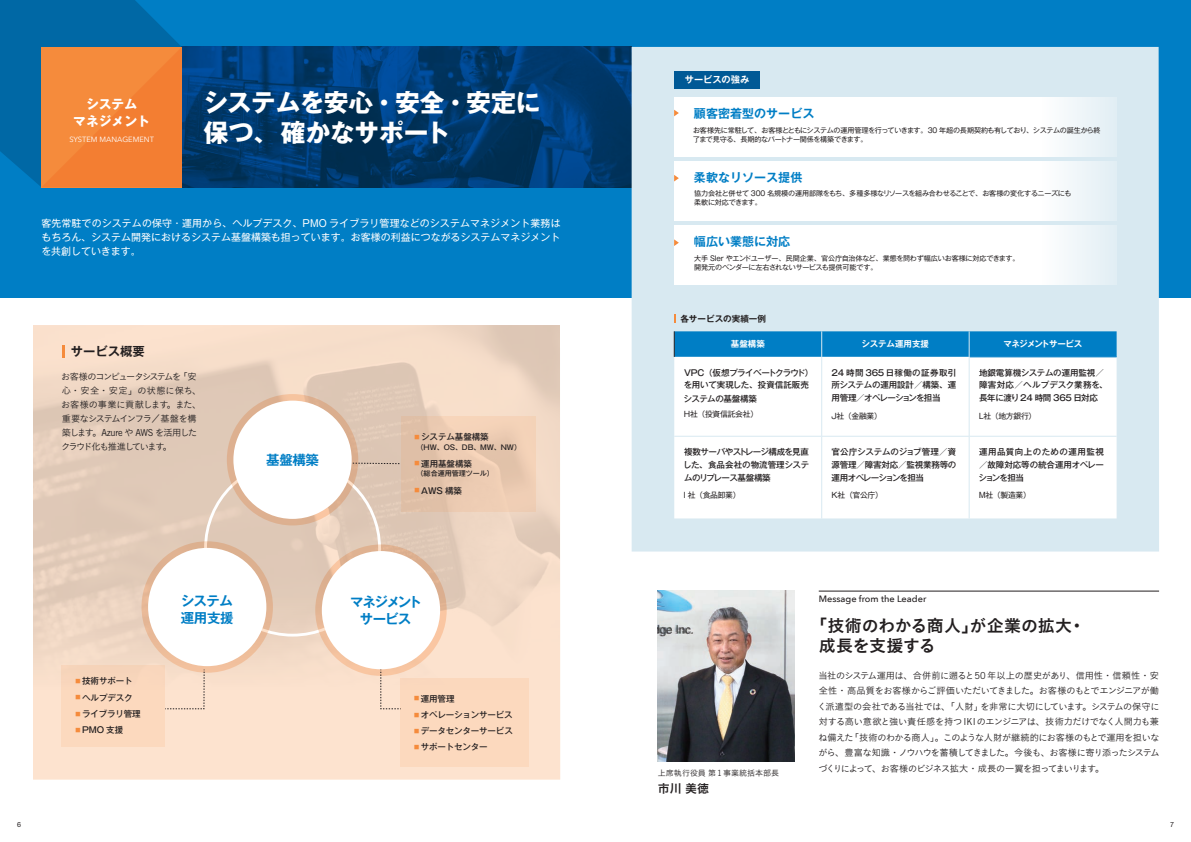
<style>
.page{position:relative;width:1191px;height:842px;background:#fff}
.page>*{position:absolute;margin:0;border:0;box-sizing:border-box;transform-origin:0 0}
.t1{font:700 24.8px/30.5px "Gothic MB101 Pr 5";color:#fff}
.t2{font:17px/19.8px "Koburina Go Std N W6";letter-spacing:-.01em;color:#231f20}
.t3{font:700 13.5px/17.2px "Gothic MB101 Pr 5 De";letter-spacing:-.085em;color:#007ec5;text-align:center}
.t4{font:700 13.5px/17.2px "Gothic MB101 Pr 5 De";letter-spacing:-.025em;color:#007ec5}
.t5{font:700 13.5px "Gothic MB101 Pr 5 De";letter-spacing:-.045em;color:#007ec5}
.t6{font:700 12.8px/16.6px "Gothic MB101 Pr 5";color:#fff;text-align:center}
.t7{font:700 12.3px "Gothic MB101 Pr 5 De";color:#231f20}
.t8{font:12.1px "Koburina Go Std N W6";color:#231f20}
.t9{font:700 12px "Gothic MB101 Pr 5 De";color:#007ec5}
.t10{font:9.9px/14.2px "Gothic MB101 Pr 5";letter-spacing:.005em;color:#fff;text-align:justify}
.t11{font:9.2px/15.6px "Koburina Go Std N W3";letter-spacing:-.11em;color:#231f20}
.t12{font:500 9.2px "Avenir Next";color:#231f20}
.t13{font:700 9.2px "Gothic MB101 Pr 5 De";color:#fff}
.t14{font:700 8.6px "Gothic MB101 Pr 5 De";color:#231f20}
.t15{font:500 8.5px/12.9px "Gothic MB101 Pr 5";letter-spacing:-.02em;color:#231f20;text-align:justify}
.t16{font:700 8.5px "Gothic MB101 Pr 5 De";letter-spacing:-.06em;color:#fff}
.t17{font:700 8.5px "Gothic MB101 Pr 5 De";color:#fff}
.t18{font:700 8.5px "Gothic MB101 Pr 5 De";letter-spacing:-.02em;color:#fff}
.t19{font:8px "Koburina Go Std N W3";color:#231f20}
.t20{font:7.8px "Gothic MB101 Pr 5";letter-spacing:-.035em;color:#231f20}
.t21{font:7.6px "Avenir Next";color:#fff}
.t22{font:7.1px/9.2px "Gothic MB101 Pr 5";letter-spacing:-.035em;color:#231f20}
.t23{font:500 7.1px "Gothic MB101 Pr 5";letter-spacing:-.01em;color:#231f20}
.t24{font:7.1px "Helvetica Neue LT Std";color:#231f20}
.s1{font-family:"Trade Gothic LT Std";font-size:9.7px}
.s2{font-family:"Trade Gothic LT Std";font-size:8.4px}
</style>
<div class="page">
<div style="left:0;top:0;width:1191px;height:298px;background:#007ec5"></div>
<img style="left:182px;top:47px;width:449px;height:140px">
<img style="left:658px;top:590px;width:136px;height:171px">
<svg style="left:315px;top:544px;width:132px;height:132px;background:#eabd9c"></svg>
<div style="left:322px;top:551px;width:118px;height:118px;background:#fff;border-radius:50%"></div>
<svg style="left:141px;top:541px;width:132px;height:132px;background:#e6ba9a"></svg>
<div style="left:148px;top:548px;width:118px;height:118px;background:#fff;border-radius:50%"></div>
<svg style="left:227px;top:394px;width:131px;height:131px;background:#dfb393"></svg>
<div style="left:233px;top:401px;width:119px;height:118px;background:#fff;border-radius:50%"></div>
<svg style="left:380px;top:669px;width:21px;height:41px"></svg>
<svg style="left:165px;top:669px;width:40px;height:41px;background:#f6dcc8"></svg>
<svg style="left:352px;top:463px;width:48px;height:1px"></svg>
<hr style="left:818px;top:591px;width:341px;height:1px;background:#231f20">
<svg style="left:0;top:0;width:182px;height:187px;background:#8c7967"></svg>
<div style="left:401px;top:416px;width:135px;height:96px;background:linear-gradient(to right,#e0c1a8,#f2d1b7)"></div>
<div style="left:400px;top:679px;width:129px;height:88px;background:#fcd9be"></div>
<div style="left:62px;top:665px;width:103px;height:82px;background:#fcd9be"></div>
<div style="left:631px;top:47px;width:528px;height:504px;background:#d8e9f1"></div>
<div style="left:674px;top:71px;width:86px;height:17px;background:#005996"></div>
<svg style="left:674px;top:314px;width:2px;height:9px"></svg>
<svg style="left:674px;top:357px;width:442px;height:161px"></svg>
<hr style="left:821px;top:357px;width:1px;height:79px;background:#d8e9f1">
<hr style="left:821px;top:437px;width:1px;height:81px;background:#d8e9f1">
<hr style="left:969px;top:357px;width:147px;height:1px;background:#007ec5">
<hr style="left:968px;top:357px;width:1px;height:79px;background:#d8e9f1">
<hr style="left:968px;top:437px;width:1px;height:81px;background:#d8e9f1">
<svg style="left:674px;top:331px;width:442px;height:26px;background:#0580c5"></svg>
<hr style="left:674px;top:436px;width:147px;height:1px;background:#d8e9f1">
<hr style="left:821px;top:436px;width:148px;height:1px;background:#d8e9f1">
<hr style="left:969px;top:436px;width:147px;height:1px;background:#d8e9f1">
<div style="left:674px;top:97px;width:442px;height:60px;background:#fff"></div>
<svg style="left:674px;top:110px;width:5px;height:6px"></svg>
<div style="left:674px;top:161px;width:442px;height:59px;background:#fff"></div>
<svg style="left:674px;top:175px;width:5px;height:6px"></svg>
<div style="left:674px;top:225px;width:442px;height:59px;background:#fff"></div>
<svg style="left:674px;top:239px;width:5px;height:7px"></svg>
<svg style="left:62px;top:345px;width:3px;height:13px"></svg>
<h3 class="t6" style="left:73px;top:95px;width:78px">システム<br>マネジメント</h3>
<p class="t21" style="left:69px;top:133px;width:86px">SYSTEM MANAGEMENT</p>
<h1 class="t1" style="left:203px;top:85px;width:339px">システムを安心・安全・安定に保つ、確かなサポート</h1>
<p class="t10" style="left:41px;top:215px;width:521px">客先常駐でのシステムの保守・運用から、ヘルプデスク、PMO ライブラリ管理などのシステムマネジメント業務はもちろん、システム開発におけるシステム基盤構築も担っています。お客様の利益につながるシステムマネジメントを共創していきます。</p>
<h3 class="t7" style="left:71px;top:341px;width:76px">サービス概要</h3>
<p class="t11" style="left:61px;top:369px;width:142px;line-height:14.2px">お客様のコンピュータシステムを「安心・安全・安定」の状態に保ち、お客様の事業に貢献します。また、重要なシステムインフラ／基盤を構築します。<span class="s1">Azure</span> や <span class="s1">AWS</span> を活用したクラウド化も推進しています。</p>
<h3 class="t5" style="left:266px;top:448px;width:54px">基盤構築</h3>
<p class="t15" style="left:414px;top:429px;width:76px"><sup>■</sup> システム基盤構築</p>
<p class="t23" style="left:416px;top:441px;width:106px">（HW、OS、DB、MW、NW）</p>
<p class="t15" style="left:414px;top:456px;width:59px"><sup>■</sup> 運用基盤構築</p>
<p class="t23" style="left:416px;top:467px;width:79px">（総合運用管理ツール）</p>
<p class="t15" style="left:414px;top:483px;width:49px"><sup>■</sup> AWS 構築</p>
<p class="t15" style="left:75px;top:674px;width:59px"><sup>■</sup> 技術サポート</p>
<p class="t15" style="left:75px;top:690px;width:59px"><sup>■</sup> ヘルプデスク</p>
<p class="t15" style="left:75px;top:706px;width:67px"><sup>■</sup> ライブラリ管理</p>
<p class="t15" style="left:75px;top:723px;width:49px"><sup>■</sup> PMO 支援</p>
<h3 class="t4" style="left:181px;top:591px;width:54px">システム運用支援</h3>
<h3 class="t3" style="left:350px;top:592px;width:73px">マネジメントサービス</h3>
<p class="t15" style="left:414px;top:691px;width:42px"><sup>■</sup> 運用管理</p>
<p class="t15" style="left:414px;top:707px;width:100px"><sup>■</sup> オペレーションサービス</p>
<p class="t15" style="left:414px;top:724px;width:100px"><sup>■</sup> データセンターサービス</p>
<p class="t15" style="left:414px;top:740px;width:75px"><sup>■</sup> サポートセンター</p>
<p class="t13" style="left:685px;top:72px;width:66px">サービスの強み</p>
<h3 class="t9" style="left:694px;top:104px;width:122px">顧客密着型のサービス</h3>
<p class="t22" style="left:693px;top:125px;width:409px">お客様先に常駐して、お客様とともにシステムの運用管理を行っていきます。30 年超の長期契約も有しており、システムの誕生から終了まで見守る、長期的なパートナー関係を構築できます。</p>
<h3 class="t9" style="left:694px;top:168px;width:110px">柔軟なリソース提供</h3>
<p class="t22" style="left:694px;top:188px;width:379px">協力会社と併せて 300 名規模の運用部隊をもち、多種多様なリソースを組み合わせることで、お客様の変化するニーズにも柔軟に対応できます。</p>
<h3 class="t9" style="left:694px;top:231px;width:98px">幅広い業態に対応</h3>
<p class="t22" style="left:694px;top:253px;width:327px">大手 SIer やエンドユーザー、民間企業、官公庁自治体など、業態を問わず幅広いお客様に対応できます。開発元のベンダーに左右されないサービスも提供可能です。</p>
<p class="t14" style="left:680px;top:311px;width:87px">各サービスの実績一例</p>
<p class="t18" style="left:731px;top:337px;width:36px">基盤構築</p>
<p class="t17" style="left:861px;top:337px;width:69px">システム運用支援</p>
<p class="t16" style="left:1003px;top:337px;width:80px">マネジメントサービス</p>
<p class="t15" style="left:683px;top:365px;width:131px;text-align:left">VPC（仮想プライベートクラウド）を用いて実現した、投資信託販売システムの基盤構築</p>
<p class="t20" style="left:683px;top:407px;width:76px">Ｈ社（投資信託会社）</p>
<p class="t15" style="left:979px;top:365px;width:130px;text-align:left">地銀電算機システムの運用監視／障害対応／ヘルプデスク業務を、長年に渡り24 時間 365 日対応</p>
<p class="t20" style="left:977px;top:410px;width:60px">Ｌ社（地方銀行）</p>
<p class="t15" style="left:831px;top:365px;width:126px">24 時間 365 日稼働の証券取引所システムの運用設計／構築、運用管理／オペレーションを担当</p>
<p class="t20" style="left:830px;top:410px;width:53px">Ｊ社（金融業）</p>
<p class="t15" style="left:683px;top:445px;width:128px">複数サーバやストレージ構成を見直した、食品会社の物流管理システムのリプレース基盤構築</p>
<p class="t20" style="left:681px;top:489px;width:61px">Ｉ社（食品卸業）</p>
<p class="t15" style="left:831px;top:445px;width:126px">官公庁システムのジョブ管理／資源管理／障害対応／監視業務等の運用オペレーションを担当</p>
<p class="t20" style="left:830px;top:489px;width:54px">Ｋ社（官公庁）</p>
<p class="t15" style="left:978px;top:445px;width:127px">運用品質向上のための運用監視／故障対応等の統合運用オペレーションを担当</p>
<p class="t20" style="left:978px;top:489px;width:54px">Ｍ社（製造業）</p>
<p class="t19" style="left:658px;top:767px;width:123px">上席執行役員第<span class="s2">1</span>事業統括本部長</p>
<h3 class="t8" style="left:658px;top:779px;width:53px">市川美徳</h3>
<p class="t12" style="left:818px;top:591px;width:109px">Message from the Leader</p>
<h2 class="t2" style="left:818px;top:616px;width:268px;text-indent:-9px">「技術のわかる商人」が企業の拡大・成長を支援する</h2>
<p class="t11" style="left:817px;top:667px;width:343px;text-align:justify">当社のシステム運用は、合併前に遡ると<span class="s1">50</span> 年以上の歴史があり、信用性・信頼性・安全性・高品質をお客様からご評価いただいてきました。お客様のもとでエンジニアが働く派遣型の会社である当社では、「人財」を非常に大切にしています。システムの保守に対する高い意欲と強い責任感を持つ<span class="s1">IKI</span>のエンジニアは、技術力だけでなく人間力も兼ね備えた「技術のわかる商人」。このような人財が継続的にお客様のもとで運用を担いながら、豊富な知識・ノウハウを蓄積してきました。今後も、お客様に寄り添ったシステムづくりによって、お客様のビジネス拡大・成長の一翼を担ってまいります。</p>
<p class="t24" style="left:17px;top:820px;width:5px">6</p>
<p class="t24" style="left:1170px;top:820px;width:5px">7</p>
</div>
